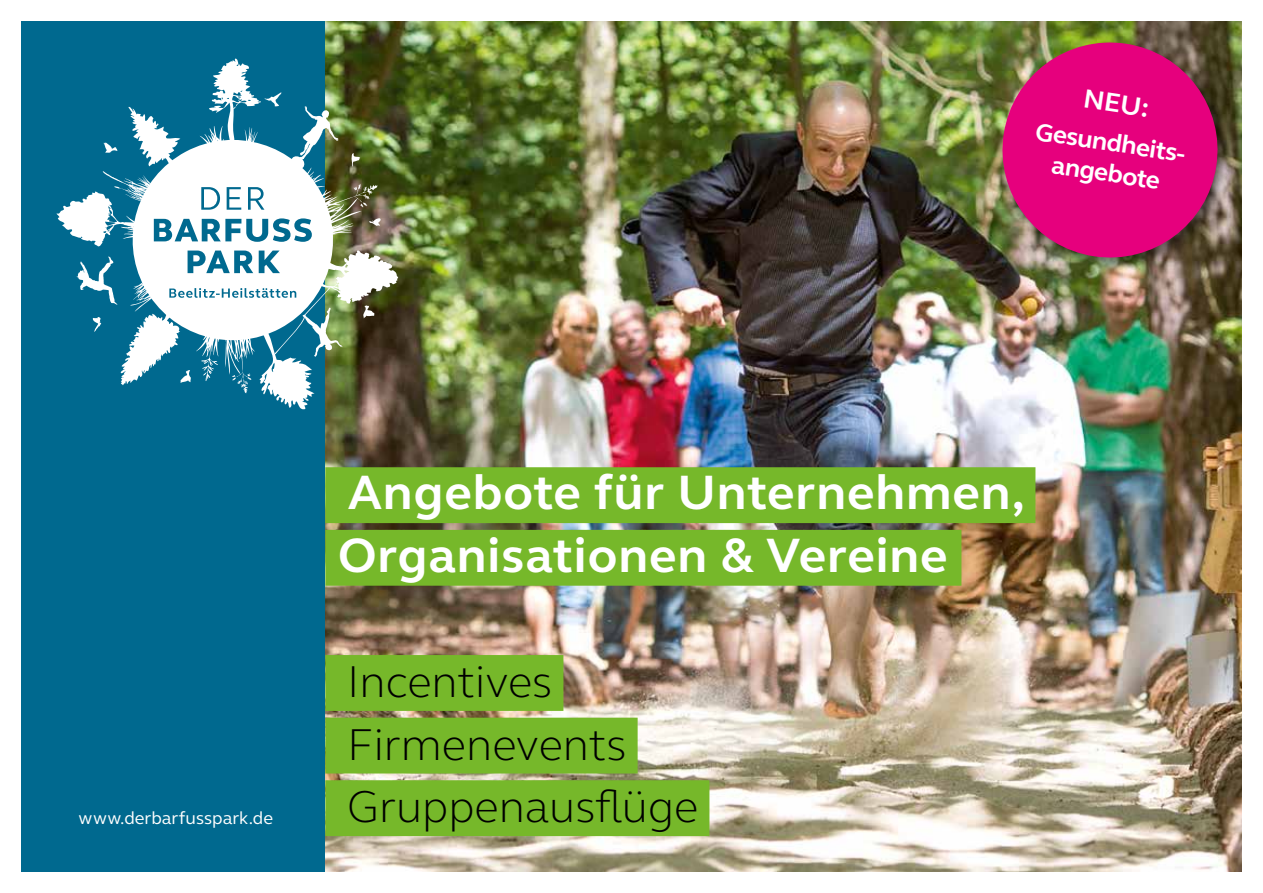
<style>
.page{position:relative;width:1263px;height:893px;background:#fff}
.page>*{position:absolute;margin:0;border:0;box-sizing:border-box;transform-origin:0 0}
.t1{font:700 49.5px/62.6px "FS Elliot";letter-spacing:.02em;color:#fff}
.t2{font:300 45.75px/62.6px "FS Elliot";color:#000}
.t3{font:700 27px "FS Elliot";color:#fff}
.t4{font:700 25.5px/30.8px "FS Elliot";color:#fff;text-align:center}
.t5{font:18px "FS Elliot";color:#fff}
</style>
<div class="page">
<div style="left:21px;top:21px;width:304px;height:851px;background:#00698f"></div>
<img style="left:325px;top:21px;width:917px;height:851px">
<svg style="left:57px;top:59px;width:341px;height:350px"></svg>
<div style="left:325px;top:467px;width:710px;height:56px;background:#76b82a"></div>
<div style="left:325px;top:530px;width:636px;height:56px;background:#76b82a"></div>
<div style="left:325px;top:655px;width:238px;height:56px;background:#76b82a"></div>
<div style="left:325px;top:718px;width:313px;height:55px;background:#76b82a"></div>
<div style="left:325px;top:780px;width:384px;height:56px;background:#76b82a"></div>
<div style="left:999px;top:39px;width:234px;height:234px;background:#000;opacity:.49"></div>
<img style="left:995px;top:35px;width:230px;height:230px">
<p class="t3" style="left:1087px;top:80px;width:67px;rotate:9deg">NEU:</p>
<p class="t4" style="left:1038px;top:115px;width:157px;rotate:9deg">Gesundheits&shy;angebote</p>
<p class="t5" style="left:79px;top:805px;width:196px">www.derbarfusspark.de</p>
<p class="t1" style="left:338px;top:460px;width:688px">Angebote für Unternehmen,<br>Organisationen &amp; Vereine</p>
<p class="t2" style="left:347px;top:649px;width:281px">Incentives<br>Firmenevents</p>
<p class="t2" style="left:347px;top:774px;width:353px">Gruppenausflüge</p>
</div>
